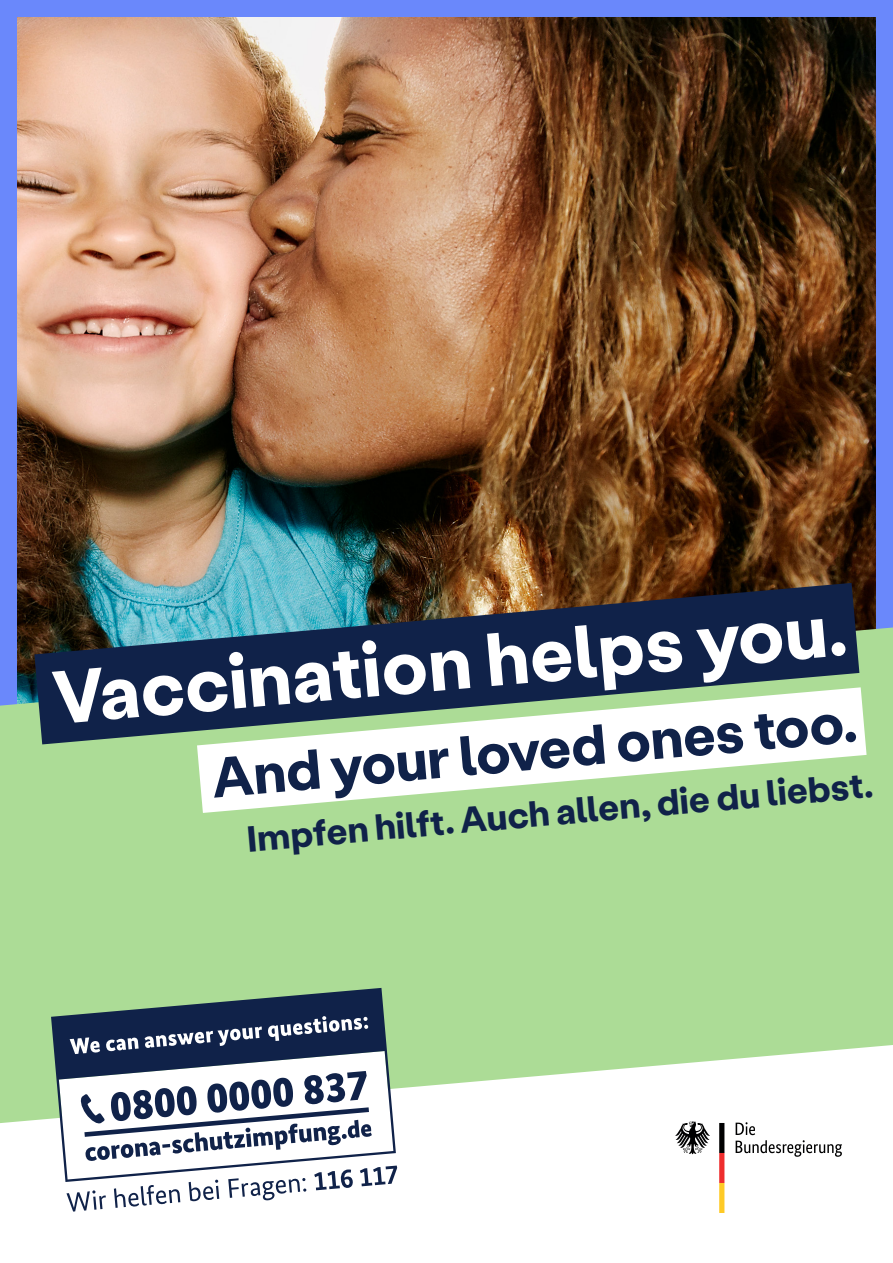
<style>
.page{position:relative;width:893px;height:1263px;background:#fff}
.page>*{position:absolute;margin:0;border:0;box-sizing:border-box;transform-origin:0 0}
.t1{font:700 75px "Stabil Grotesk";color:#fff}
.t2{font:700 56.25px "Stabil Grotesk";color:#102249}
.t3{font:700 36.3px "Stabil Grotesk";color:#102249}
</style>
<div class="page">
<div style="left:0;top:0;width:893px;height:850px;background:#6a88fb"></div>
<img style="left:17px;top:17px;width:859px;height:610px">
<svg style="left:0;top:627px;width:893px;height:496px;background:#b1dd9e"></svg>
<div style="left:640px;top:1090px;width:236px;height:156px;background:#fff"></div>
<svg style="left:736px;top:1122px;width:106px;height:35px"></svg>
<svg style="left:675px;top:1121px;width:35px;height:33px"></svg>
<svg style="left:719px;top:1123px;width:5px;height:90px"></svg>
<svg style="left:51px;top:988px;width:345px;height:135px;background:#638572"></svg>
<svg style="left:59px;top:1016px;width:338px;height:195px"></svg>
<img style="left:34px;top:583px;width:825px;height:161px">
<svg style="left:197px;top:687px;width:670px;height:126px;background:#c4d6c4"></svg>
<h1 class="t1" style="left:49px;top:647px;width:797px;rotate:-5deg">Vaccination helps you.</h1>
<h2 class="t2" style="left:208px;top:740px;width:649px;rotate:-5deg">And your loved ones too.</h2>
<p class="t3" style="left:245px;top:814px;width:630px;rotate:-5deg">Impfen hilft. Auch allen, die du liebst.</p>
</div>
